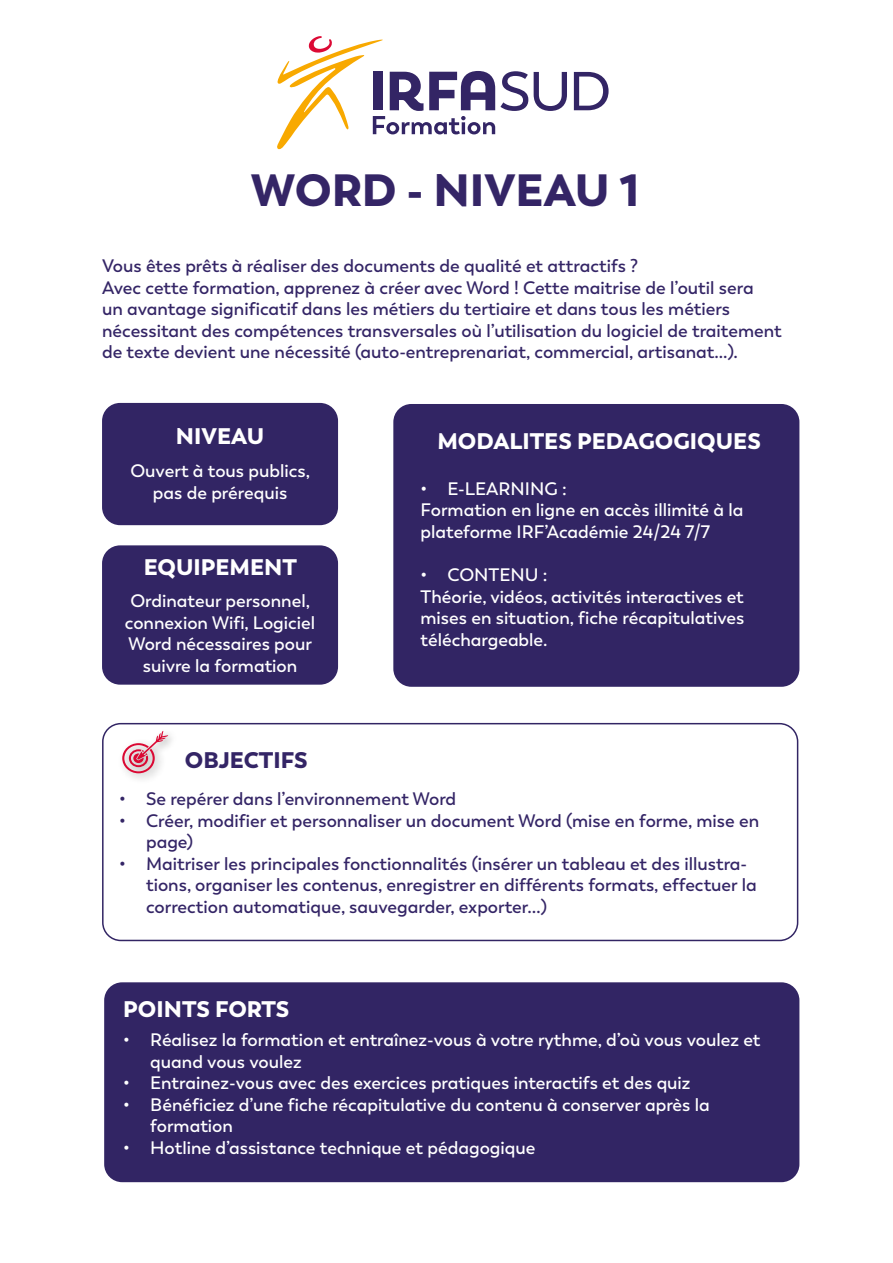
<style>
.page{position:relative;width:893px;height:1263px;background:#fff}
.page>*{position:absolute;margin:0;border:0;box-sizing:border-box;transform-origin:0 0}
.t1{font:900 45px "Trenda";color:#342566}
.t2{font:900 22.5px "Trenda";color:#fff}
.t3{font:900 22.5px "Trenda";color:#342566}
.t4{font:600 18px/21.6px "Trenda";color:#342566}
.t5{font:600 18px/21.6px "Trenda";color:#fff}
</style>
<div class="page">
<div style="left:102px;top:403px;width:236px;height:122px;background:#322564;border-radius:18px"></div>
<div style="left:102px;top:723px;width:696px;height:218px;border:2px solid #322564;border-radius:18px"></div>
<div style="left:104px;top:982px;width:695px;height:200px;background:#322564;border-radius:18px"></div>
<div style="left:118px;top:726px;width:61px;height:59px;background:#000;opacity:.3"></div>
<svg style="left:122px;top:731px;width:46px;height:42px"></svg>
<div style="left:102px;top:545px;width:236px;height:140px;background:#322564;border-radius:18px"></div>
<div style="left:393px;top:404px;width:406px;height:283px;background:#322564;border-radius:18px"></div>
<svg style="left:534px;top:72px;width:33px;height:39px"></svg>
<svg style="left:574px;top:72px;width:35px;height:38px"></svg>
<svg style="left:277px;top:36px;width:251px;height:114px"></svg>
<h1 class="t1" style="left:251px;top:161px;width:389px">WORD - NIVEAU 1</h1>
<p class="t4" style="left:102px;top:255px;width:681px">Vous êtes prêts à réaliser des documents de qualité et attractifs ?<br>Avec cette formation, apprenez à créer avec Word ! Cette maitrise de l’outil sera<br>un avantage significatif dans les métiers du tertiaire et dans tous les métiers nécessitant des compétences transversales où l’utilisation du logiciel de traitement de texte devient une nécessité (auto-entreprenariat, commercial, artisanat...).</p>
<p class="t2" style="left:176px;top:422px;width:90px">NIVEAU</p>
<p class="t5" style="left:130px;top:460px;width:181px;text-align:center">Ouvert à tous publics, pas de prérequis</p>
<p class="t2" style="left:144px;top:552px;width:155px">EQUIPEMENT</p>
<p class="t5" style="left:125px;top:590px;width:192px;text-align:center">Ordinateur personnel, connexion Wifi, Logiciel<br>Word nécessaires pour suivre la formation</p>
<p class="t3" style="left:185px;top:745px;width:124px">OBJECTIFS</p>
<p class="t2" style="left:437px;top:427px;width:325px">MODALITES PEDAGOGIQUES</p>
<p class="t5" style="left:421px;top:478px;width:324px">• E-LEARNING :<br>Formation en ligne en accès illimité à la plateforme IRF’Académie 24/24 7/7</p>
<p class="t5" style="left:421px;top:564px;width:325px">• CONTENU :<br>Théorie, vidéos, activités interactives et mises en situation, fiche récapitulatives téléchargeable.</p>
<p class="t4" style="left:119px;top:788px;width:339px">• Se repérer dans l’environnement Word</p>
<p class="t4" style="left:146px;top:810px;width:615px;text-indent:-27px">• Créer, modifier et personnaliser un document Word (mise en forme, mise en page)</p>
<p class="t4" style="left:146px;top:853px;width:612px;text-indent:-27px">• Maitriser les principales fonctionnalités (insérer un tableau et des illustra&shy;tions, organiser les contenus, enregistrer en différents formats, effectuer la correction automatique, sauvegarder, exporter…)</p>
<p class="t2" style="left:123px;top:995px;width:168px">POINTS FORTS</p>
<p class="t5" style="left:150px;top:1029px;width:612px;text-indent:-27px">• Réalisez la formation et entraînez-vous à votre rythme, d’où vous voulez et quand vous voulez</p>
<p class="t5" style="left:123px;top:1072px;width:569px">• Entrainez-vous avec des exercices pratiques interactifs et des quiz</p>
<p class="t5" style="left:150px;top:1094px;width:561px;text-indent:-27px">• Bénéficiez d’une fiche récapitulative du contenu à conserver après la formation</p>
<p class="t5" style="left:123px;top:1137px;width:414px">• Hotline d’assistance technique et pédagogique</p>
</div>
